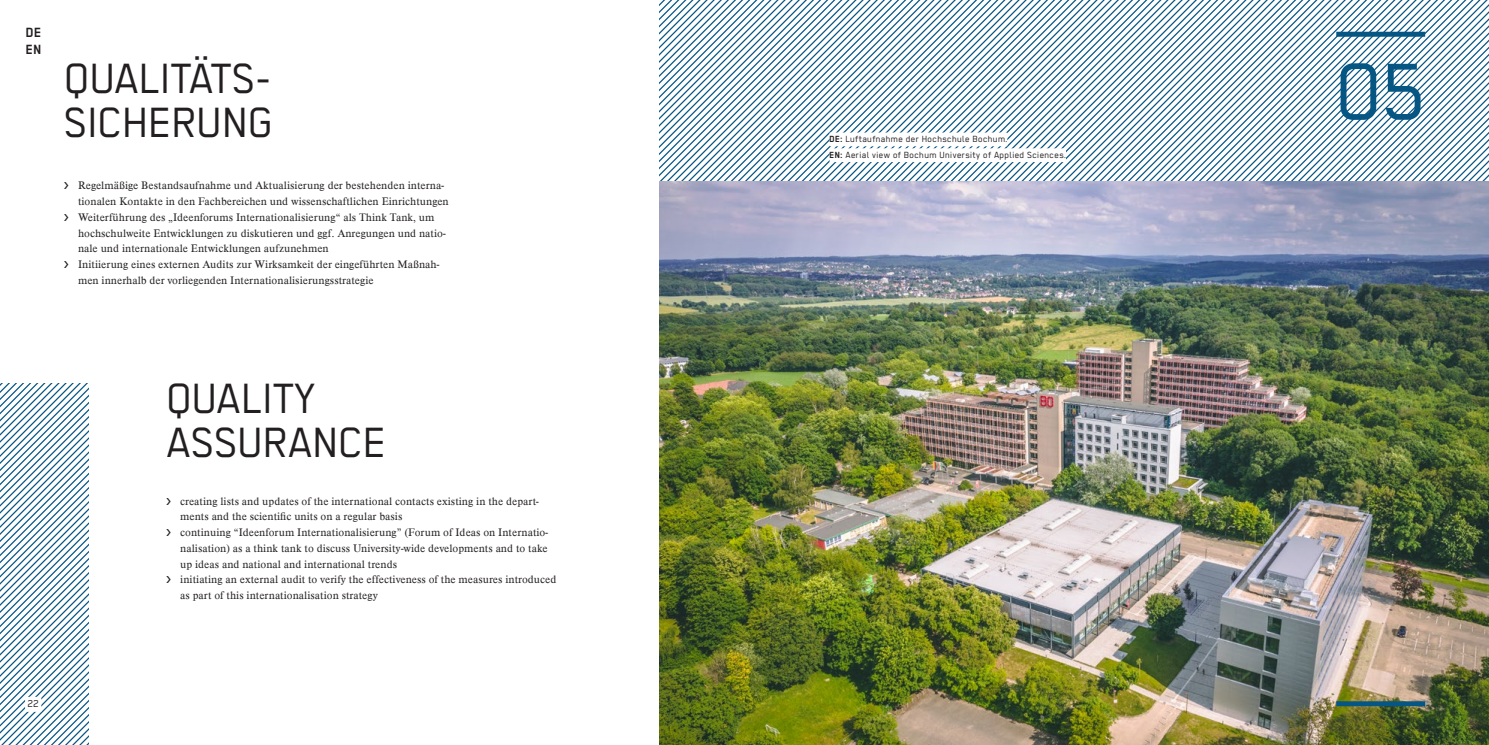
<style>
.page{position:relative;width:1489px;height:745px;background:#fff}
.page>*{position:absolute;margin:0;border:0;box-sizing:border-box;transform-origin:0 0}
.t1{font:90px "BO Regular Normal";color:#065684}
.t2{font:47.5px/43.8px "BO Regular Normal";color:#231f20}
.t3{font:700 15px/16.2px "BO Regular";color:#231f20}
.t4{font:11.25px "BO Antiqua";color:#231f20}
.t5{font:11.25px "BO Regular Normal";color:#231f20}
.t6{font:10px/15.8px "BO Regular Normal";letter-spacing:.03em;color:#231f20}
.s1{font-family:"BO Regular";font-weight:700}
</style>
<div class="page">
<svg style="left:659px;top:0;width:829px;height:181px"></svg>
<svg style="left:0;top:383px;width:89px;height:361px"></svg>
<img style="left:659px;top:181px;width:829px;height:563px">
<div style="left:1336px;top:32px;width:88px;height:5px;background:#065684"></div>
<svg style="left:1336px;top:700px;width:88px;height:5px"></svg>
<div style="left:829px;top:132px;width:178px;height:14px;background:#fff"></div>
<div style="left:829px;top:148px;width:236px;height:14px;background:#fff"></div>
<div style="left:25px;top:696px;width:16px;height:15px;background:#fff"></div>
<h3 class="t3" style="left:26px;top:24px;width:17px">DE<br>EN</h3>
<h2 class="t2" style="left:64px;top:56px;width:210px">QUALITÄTS-<br>SICHERUNG</h2>
<p class="t4" style="left:64px;top:179px;width:381px"><span class="s1">›</span> Regelmäßige Bestandsaufnahme und Aktualisierung der bestehenden interna-</p>
<p class="t4" style="left:78px;top:195px;width:372px">tionalen Kontakte in den Fachbereichen und wissenschaftlichen Einrichtungen</p>
<p class="t4" style="left:64px;top:211px;width:372px"><span class="s1">›</span> Weiterführung des „Ideenforums Internationalisierung“ als Think Tank, um</p>
<p class="t4" style="left:78px;top:226px;width:369px">hochschulweite Entwicklungen zu diskutieren und ggf. Anregungen und natio-</p>
<p class="t4" style="left:78px;top:242px;width:252px">nale und internationale Entwicklungen aufzunehmen</p>
<p class="t4" style="left:64px;top:258px;width:377px"><span class="s1">›</span> Initiierung eines externen Audits zur Wirksamkeit der eingeführten Maßnah-</p>
<p class="t4" style="left:78px;top:274px;width:297px">men innerhalb der vorliegenden Internationalisierungsstrategie</p>
<h2 class="t2" style="left:166px;top:375px;width:222px">QUALITY<br>ASSURANCE</h2>
<p class="t4" style="left:166px;top:494px;width:374px"><span class="s1">›</span> creating lists and updates of the international contacts existing in the depart-</p>
<p class="t4" style="left:180px;top:510px;width:224px">ments and the scientific units on a regular basis</p>
<p class="t4" style="left:166px;top:526px;width:383px"><span class="s1">›</span> continuing “Ideenforum Internationalisierung” (Forum of Ideas on Internatio-</p>
<p class="t4" style="left:180px;top:541px;width:369px">nalisation) as a think tank to discuss University-wide developments and to take</p>
<p class="t4" style="left:180px;top:557px;width:218px">up ideas and national and international trends</p>
<p class="t4" style="left:166px;top:573px;width:392px"><span class="s1">›</span> initiating an external audit to verify the effectiveness of the measures introduced</p>
<p class="t4" style="left:180px;top:589px;width:199px">as part of this internationalisation strategy</p>
<p class="t5" style="left:28px;top:697px;width:13px">22</p>
<p class="t6" style="left:829px;top:131px;width:238px"><span class="s1">DE:</span> Luftaufnahme der Hochschule Bochum.<br><span class="s1">EN:</span> Aerial view of Bochum University of Applied Sciences.</p>
<h1 class="t1" style="left:1336px;top:42px;width:90px">05</h1>
</div>
